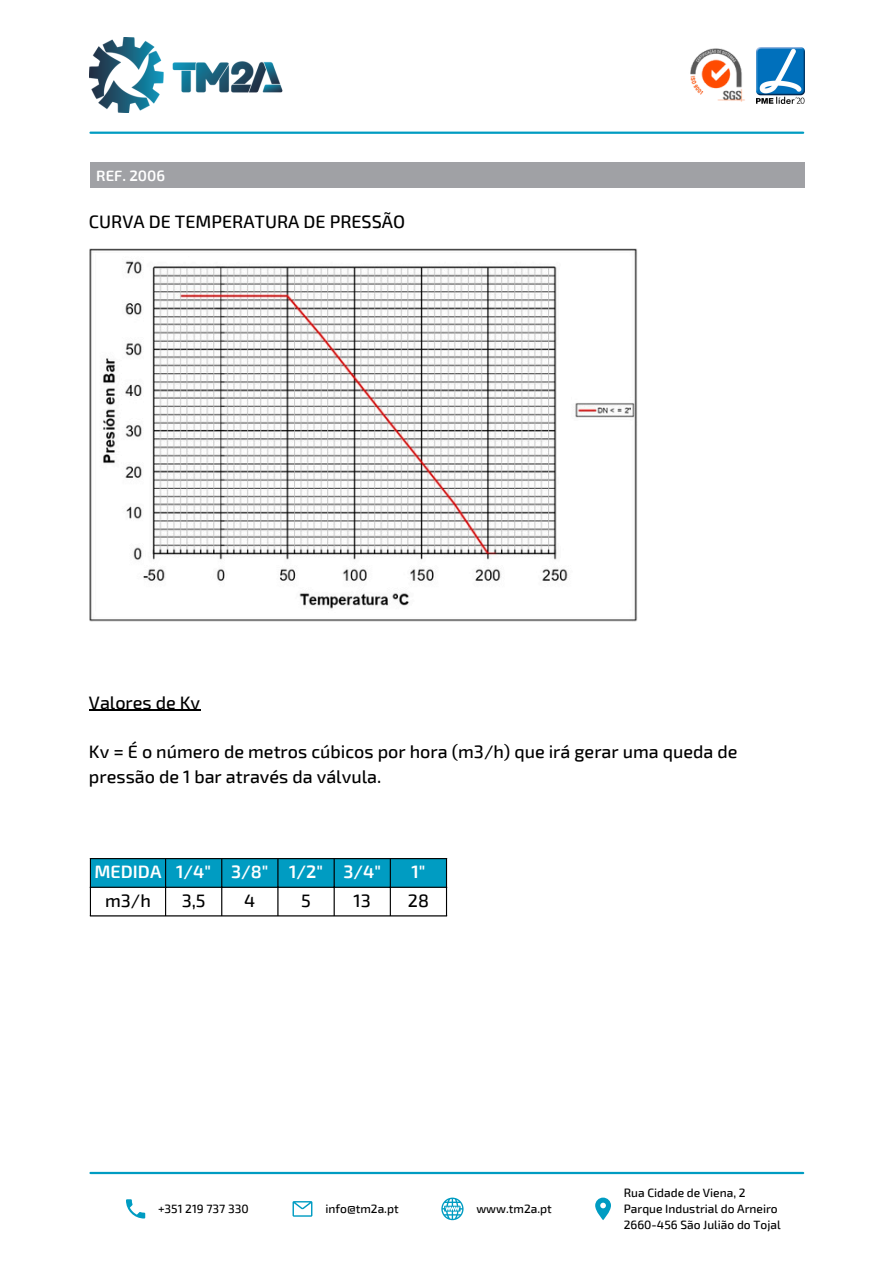
<style>
.page{position:relative;width:894px;height:1264px;background:#fff}
.page>*{position:absolute;margin:0;border:0;box-sizing:border-box;transform-origin:0 0}
.t1{font:500 18px/24.8px "Exo 2";color:#000}
.t2{font:600 18px "Exo 2";color:#fff}
.t3{font:600 15px "Exo 2";color:#fff}
.t4{font:500 12px "Exo 2";color:#000}
</style>
<div class="page">
<hr style="left:90px;top:1171px;width:712px;height:3px;background:#009cc2">
<div style="left:90px;top:162px;width:714px;height:26px;background:#a0a1a5"></div>
<hr style="left:90px;top:132px;width:712px;height:2px;background:#009cc2">
<div style="left:91px;top:859px;width:355px;height:27px;background:#009cc2"></div>
<hr style="left:90px;top:859px;width:1px;height:56px;background:#000">
<hr style="left:165px;top:859px;width:1px;height:56px;background:#000">
<hr style="left:221px;top:859px;width:1px;height:56px;background:#000">
<hr style="left:277px;top:859px;width:1px;height:56px;background:#000">
<hr style="left:333px;top:859px;width:1px;height:56px;background:#000">
<hr style="left:389px;top:859px;width:2px;height:56px;background:#000">
<hr style="left:446px;top:859px;width:1px;height:56px;background:#000">
<hr style="left:90px;top:858px;width:357px;height:1px;background:#000">
<hr style="left:90px;top:886px;width:357px;height:1px;background:#000">
<hr style="left:90px;top:915px;width:357px;height:1px;background:#000">
<img style="left:90px;top:248px;width:547px;height:373px">
<hr style="left:89px;top:709px;width:111px;height:2px;background:#000">
<img style="left:89px;top:38px;width:194px;height:74px">
<img style="left:690px;top:48px;width:55px;height:54px">
<img style="left:756px;top:47px;width:47px;height:56px">
<svg style="left:126px;top:1199px;width:19px;height:19px"></svg>
<svg style="left:292px;top:1201px;width:20px;height:15px"></svg>
<svg style="left:441px;top:1197px;width:22px;height:23px"></svg>
<svg style="left:595px;top:1197px;width:15px;height:23px"></svg>
<p class="t3" style="left:96px;top:166px;width:70px">REF. 2006</p>
<p class="t1" style="left:89px;top:208px;width:318px">CURVA DE TEMPERATURA DE PRESSÃO</p>
<p class="t1" style="left:89px;top:689px;width:113px">Valores de Kv</p>
<p class="t1" style="left:89px;top:738px;width:649px">Kv = É o número de metros cúbicos por hora (m3/h) que irá gerar uma queda de pressão de 1 bar através da válvula.</p>
<p class="t2" style="left:94px;top:860px;width:68px">MEDIDA</p>
<p class="t2" style="left:176px;top:860px;width:36px">1/4"</p>
<p class="t2" style="left:231px;top:860px;width:39px">3/8"</p>
<h3 class="t2" style="left:289px;top:860px;width:35px">1/2"</h3>
<h1 class="t2" style="left:343px;top:860px;width:39px">3/4"</h1>
<p class="t2" style="left:411px;top:860px;width:16px">1"</p>
<h2 class="t1" style="left:105px;top:887px;width:47px">m3/h</h2>
<h2 class="t1" style="left:182px;top:887px;width:25px">3,5</h2>
<p class="t1" style="left:244px;top:887px;width:13px">4</p>
<p class="t1" style="left:301px;top:887px;width:11px">5</p>
<p class="t1" style="left:353px;top:887px;width:19px">13</p>
<p class="t1" style="left:408px;top:887px;width:23px">28</p>
<p class="t4" style="left:158px;top:1200px;width:92px">+351 219 737 330</p>
<p class="t4" style="left:325px;top:1200px;width:75px">info@tm2a.pt</p>
<p class="t4" style="left:476px;top:1200px;width:77px">www.tm2a.pt</p>
<p class="t4" style="left:623px;top:1184px;width:123px">Rua Cidade de Viena, 2</p>
<p class="t4" style="left:623px;top:1200px;width:155px">Parque Industrial do Arneiro</p>
<p class="t4" style="left:623px;top:1216px;width:158px">2660-456 São Julião do Tojal</p>
</div>
